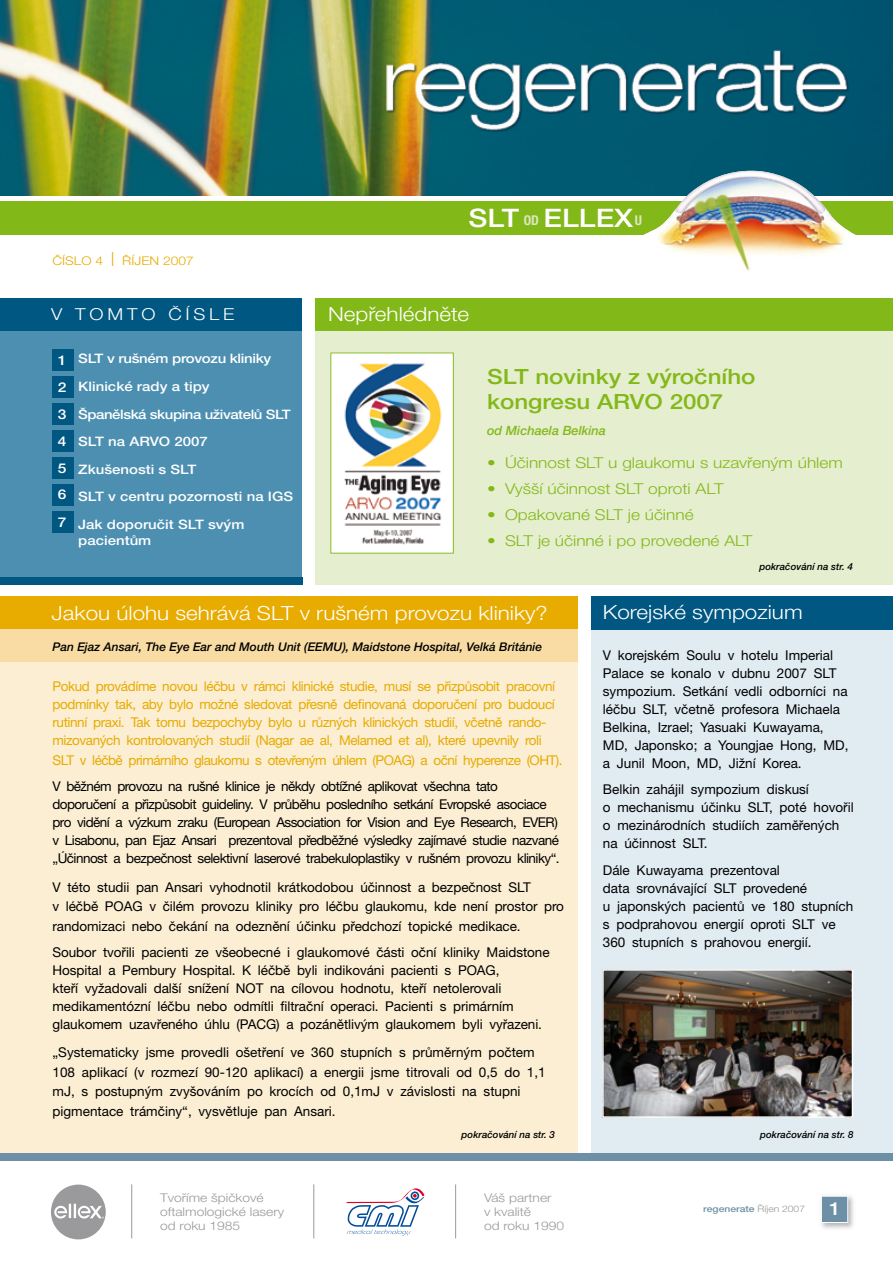
<style>
.page{position:relative;width:893px;height:1263px;background:#fff}
.page>*{position:absolute;margin:0;border:0;box-sizing:border-box;transform-origin:0 0}
.t1{font:500 25.5px "Helvetica Neue CE";color:#fff;scale:1.15 1}
.t2{font:500 21px/25.5px "Helvetica Neue CE";color:#83b819;scale:1.15 1}
.t3{font:300 19.5px "Helvetica Neue CE";color:#fff;scale:1.15 1}
.t4{font:500 18px "Helvetica Neue CE";color:#fff;scale:1.15 1}
.t5{font:300 16.5px "Helvetica Neue CE";letter-spacing:.2em;color:#fff;scale:1.15 1}
.t6{font:300 15px "Helvetica Neue CE";color:#83b819;scale:1.15 1}
.t7{font:13.5px/18px "Helvetica Neue CE";letter-spacing:-.005em;color:#000}
.t8{font:13.5px/18px "Helvetica Neue CE";letter-spacing:-.04em;color:#000}
.t9{font:13.5px/18px "Helvetica Neue CE";letter-spacing:-.03em;color:#e8ab00}
.t10{font:500 13.5px/26.8px "Helvetica Neue CE";color:#fff;scale:1.15 1}
.t11{font:500 13.05px/27.6px "Helvetica Neue CE";color:#fff;scale:1.15 1}
.t12{font:italic 500 12.75px "Helvetica Neue CE";color:#83b819}
.t13{font:italic 500 12px "Helvetica Neue CE";color:#000}
.t14{font:300 12px/14.4px "Helvetica Neue CE";color:#9a9a9c;scale:1.15 1}
.t15{font:300 12px "Helvetica Neue CE";color:#e8ab00;scale:1.15 1}
.t16{font:italic 500 9.75px "Helvetica Neue CE";color:#000}
.t17{font:500 9px "Helvetica Neue CE";color:#6d90a6;scale:1.15 1}
.s1{font-weight:100;font-size:19.5px}
.s2{font-weight:700;font-stretch:condensed;font-size:13.5px;color:#dbe8be}
.s3{font-weight:300;color:#9a9a9c}
</style>
<div class="page">
<img style="left:821px;top:1196px;width:33px;height:33px">
<div style="left:821px;top:1196px;width:27px;height:26px;background:#6d90a6"></div>
<div style="left:821px;top:1196px;width:27px;height:27px;border:1px solid #fff"></div>
<div style="left:0;top:598px;width:577px;height:557px;background:#fbeed3"></div>
<div style="left:0;top:201px;width:893px;height:33px;background:#83b819"></div>
<img style="left:0;top:0;width:893px;height:196px">
<svg style="left:634px;top:171px;width:235px;height:64px"></svg>
<img style="left:649px;top:171px;width:202px;height:100px">
<div style="left:0;top:298px;width:302px;height:287px;background:#4c8fb1"></div>
<div style="left:0;top:298px;width:302px;height:32px;background:#005782"></div>
<div style="left:0;top:577px;width:302px;height:8px;background:#005782"></div>
<div style="left:316px;top:298px;width:577px;height:286px;background:#e5eece"></div>
<div style="left:316px;top:298px;width:577px;height:32px;background:#83b819"></div>
<div style="left:591px;top:596px;width:302px;height:557px;background:#e1ebf2"></div>
<div style="left:591px;top:596px;width:302px;height:33px;background:#005782"></div>
<div style="left:0;top:1153px;width:893px;height:7px;background:#6d90a6"></div>
<div style="left:0;top:596px;width:577px;height:66px;background:#f8dca3"></div>
<div style="left:0;top:596px;width:577px;height:33px;background:#e8ab00"></div>
<img style="left:605px;top:972px;width:245px;height:143px">
<div style="left:602px;top:969px;width:251px;height:149px;border:2px solid #fff"></div>
<img style="left:332px;top:354px;width:120px;height:198px">
<div style="left:330px;top:352px;width:124px;height:202px;border:1px solid #83b819"></div>
<div style="left:52px;top:349px;width:21px;height:22px;background:#005782"></div>
<div style="left:52px;top:376px;width:21px;height:22px;background:#005782"></div>
<div style="left:52px;top:457px;width:21px;height:22px;background:#005782"></div>
<div style="left:52px;top:484px;width:21px;height:22px;background:#005782"></div>
<div style="left:52px;top:403px;width:21px;height:22px;background:#005782"></div>
<div style="left:52px;top:511px;width:21px;height:22px;background:#005782"></div>
<div style="left:52px;top:430px;width:21px;height:22px;background:#005782"></div>
<svg style="left:346px;top:1188px;width:78px;height:47px"></svg>
<hr style="left:455px;top:1184px;width:1px;height:54px;background:#9a9a9c">
<hr style="left:313px;top:1184px;width:1px;height:54px;background:#9a9a9c">
<div style="left:51px;top:1184px;width:55px;height:55px;background:#9a9a9c;border-radius:50%"></div>
<svg style="left:54px;top:1203px;width:50px;height:15px"></svg>
<hr style="left:131px;top:1184px;width:1px;height:54px;background:#9a9a9c">
<p class="t15" style="left:52px;top:254px;width:124px">ČÍSLO 4 <span class="s1">I</span> ŘÍJEN 2007</p>
<h1 class="t1" style="left:469px;top:204px;width:152px">SLT <span class="s2">OD</span> ELLEX<span class="s2">U</span></h1>
<p class="t5" style="left:51px;top:306px;width:161px">V TOMTO ČÍSLE</p>
<h3 class="t3" style="left:328px;top:304px;width:124px">Nepřehlédněte</h3>
<p class="t11" style="left:78px;top:345px;width:188px">SLT v rušném provozu kliniky<br>Klinické rady a tipy<br>Španělská skupina uživatelů SLT<br>SLT na ARVO 2007<br>Zkušenosti s SLT<br>SLT v centru pozornosti na IGS<br>Jak doporučit SLT svým</p>
<p class="t11" style="left:78px;top:527px;width:65px">pacientům</p>
<p class="t10" style="left:58px;top:347px;width:9px">1<br>2</p>
<p class="t10" style="left:58px;top:401px;width:9px">3</p>
<p class="t10" style="left:58px;top:428px;width:9px">4</p>
<p class="t10" style="left:58px;top:455px;width:9px">5<br>6</p>
<p class="t10" style="left:58px;top:509px;width:9px">7</p>
<h2 class="t2" style="left:487px;top:364px;width:235px">SLT novinky z výročního kongresu ARVO 2007</h2>
<p class="t12" style="left:487px;top:423px;width:120px">od Michaela Belkina</p>
<p class="t6" style="left:487px;top:455px;width:311px">• Účinnost SLT u glaukomu s uzavřeným úhlem</p>
<p class="t6" style="left:487px;top:481px;width:207px">• Vyšší účinnost SLT oproti ALT</p>
<p class="t6" style="left:487px;top:506px;width:181px">• Opakované SLT je účinné</p>
<p class="t6" style="left:487px;top:532px;width:232px">• SLT je účinné i po provedené ALT</p>
<p class="t16" style="left:759px;top:561px;width:95px">pokračování na str. 4</p>
<h3 class="t3" style="left:52px;top:602px;width:433px">Jakou úlohu sehrává SLT v rušném provozu kliniky?</h3>
<p class="t13" style="left:52px;top:641px;width:491px">Pan Ejaz Ansari, The Eye Ear and Mouth Unit (EEMU), Maidstone Hospital, Velká Británie</p>
<p class="t9" style="left:52px;top:677px;width:504px">Pokud provádíme novou léčbu v rámci klinické studie, musí se přizpůsobit pracovní podmínky tak, aby bylo možné sledovat přesně definovaná doporučení pro budoucí rutinní praxi. Tak tomu bezpochyby bylo u různých klinických studií, včetně rando&shy;mizovaných kontrolovaných studií (Nagar ae al, Melamed et al), které upevnily roli</p>
<p class="t9" style="left:52px;top:751px;width:511px">SLT v léčbě primárního glaukomu s otevřeným úhlem (POAG) a oční hyperenze (OHT).</p>
<p class="t8" style="left:52px;top:778px;width:509px">V běžném provozu na rušné klinice je někdy obtížné aplikovat všechna tato doporučení a přizpůsobit guideliny. V průběhu posledního setkání Evropské asociace pro vidění a výzkum zraku (European Association for Vision and Eye Research, EVER) v Lisabonu, pan Ejaz Ansari prezentoval předběžné výsledky zajímavé studie nazvané „Účinnost a bezpečnost selektivní laserové trabekuloplastiky v rušném provozu kliniky“.</p>
<p class="t7" style="left:52px;top:877px;width:513px;line-height:19.5px">V této studii pan Ansari vyhodnotil krátkodobou účinnost a bezpečnost SLT<br>v léčbě POAG v čilém provozu kliniky pro léčbu glaukomu, kde není prostor pro randomizaci nebo čekání na odeznění účinku předchozí topické medikace.</p>
<p class="t7" style="left:52px;top:943px;width:499px">Soubor tvořili pacienti ze všeobecné i glaukomové části oční kliniky Maidstone Hospital a Pembury Hospital. K léčbě byli indikováni pacienti s POAG,<br>kteří vyžadovali další snížení NOT na cílovou hodnotu, kteří netolerovali medikamentózní léčbu nebo odmítli filtrační operaci. Pacienti s primárním glaukomem uzavřeného úhlu (PACG) a pozánětlivým glaukomem byli vyřazeni.</p>
<p class="t7" style="left:52px;top:1043px;width:495px;line-height:19.5px">„Systematicky jsme provedli ošetření ve 360 stupních s průměrným počtem 108 aplikací (v rozmezí 90-120 aplikací) a energii jsme titrovali od 0,5 do 1,1 mJ, s postupným zvyšováním po krocích od 0,1mJ v závislosti na stupni pigmentace trámčiny“, vysvětluje pan Ansari.</p>
<h3 class="t3" style="left:603px;top:602px;width:175px">Korejské sympozium</h3>
<p class="t7" style="left:603px;top:646px;width:247px">V korejském Soulu v hotelu Imperial Palace se konalo v dubnu 2007 SLT sympozium. Setkání vedli odborníci na léčbu SLT, včetně profesora Michaela Belkina, Izrael; Yasuaki Kuwayama, MD, Japonsko; a Youngjae Hong, MD, a Junil Moon, MD, Jižní Korea.</p>
<p class="t7" style="left:603px;top:780px;width:252px">Belkin zahájil sympozium diskusí<br>o mechanismu účinku SLT, poté hovořil o mezinárodních studiích zaměřených na účinnost SLT.</p>
<p class="t7" style="left:603px;top:861px;width:252px">Dále Kuwayama prezentoval<br>data srovnávající SLT provedené<br>u japonských pacientů ve 180 stupních s podprahovou energií oproti SLT ve 360 stupních s prahovou energií.</p>
<p class="t16" style="left:462px;top:1129px;width:95px">pokračování na str. 3</p>
<p class="t16" style="left:760px;top:1129px;width:95px">pokračování na str. 8</p>
<p class="t14" style="left:160px;top:1190px;width:109px">Tvoříme špičkové oftalmologické lasery od roku 1985</p>
<p class="t14" style="left:484px;top:1190px;width:71px">Váš partner<br>v kvalitě<br>od roku 1990</p>
<p class="t17" style="left:703px;top:1204px;width:90px">regenerate <span class="s3">Říjen 2007</span></p>
<h3 class="t4" style="left:829px;top:1199px;width:12px">1</h3>
</div>
